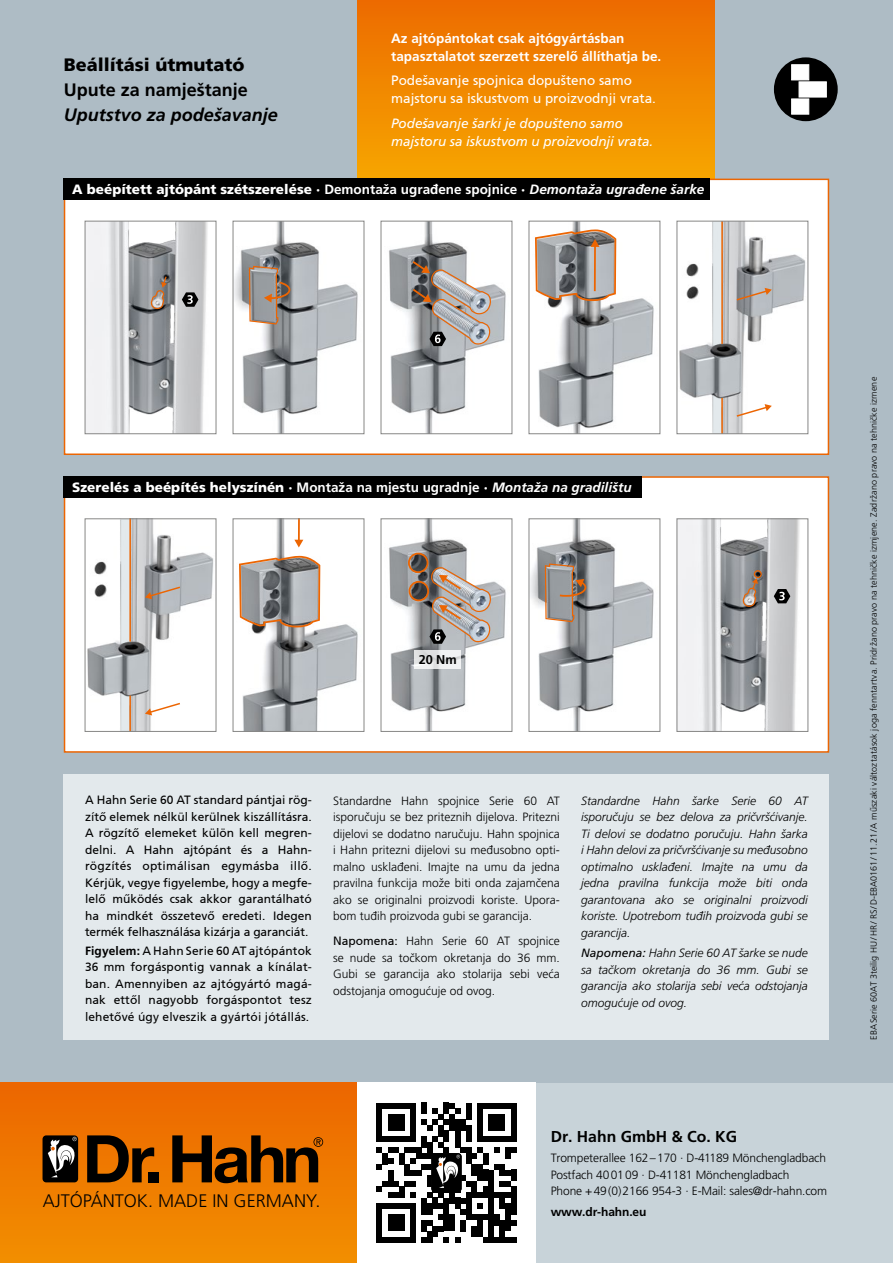
<style>
.page{position:relative;width:893px;height:1263px;background:#fff}
.page>*{position:absolute;margin:0;border:0;box-sizing:border-box;transform-origin:0 0}
.t1{font:300 18.15px "Frutiger CE";color:#000}
.t2{font:italic 700 18px "Frutiger CE";color:#000}
.t3{font:900 18px "MFCE";color:#000}
.t4{font:700 18px "Frutiger";color:#000}
.t5{font:700 15.75px "Frutiger";color:#000}
.t6{font:900 13.5px "MFCE";color:#fff}
.t7{font:700 13.5px/18px "Frutiger CE";color:#fff}
.t8{font:900 13.5px "Frutiger";color:#fff}
.t9{font:13.5px/18px "Frutiger CE";color:#fff}
.t10{font:italic 13.5px/18px "Frutiger";letter-spacing:-.005em;color:#fff}
.t11{font:700 12.75px "Frutiger";color:#000}
.t12{font:12px/16.5px "Frutiger CE";letter-spacing:.005em;color:#000;text-align:justify}
.t13{font:300 12px/16.5px "Frutiger CE";color:#000;text-align:justify}
.t14{font:italic 300 12px/16.5px "Frutiger CE";color:#000;text-align:justify}
.t15{font:300 12px/16.5px "Frutiger";letter-spacing:-.01em;color:#000}
.t16{font:700 12px "Frutiger";letter-spacing:-.01em;color:#000}
.t17{font:300 9px "MFCE";letter-spacing:.015em;color:#000}
.s1{font-family:"Frutiger CE";font-weight:700}
.s2{font-family:"Frutiger CE";font-weight:700;font-style:italic}
.s3{font-weight:700}
.s4{font-weight:700;font-style:italic}
.s5{font-weight:400}
.s6{font-family:"Frutiger";font-weight:400}
</style>
<div class="page">
<div style="left:536px;top:1082px;width:357px;height:181px;background:#c8d3d9"></div>
<div style="left:0;top:0;width:893px;height:1082px;background:#aebcc5"></div>
<div style="left:0;top:1082px;width:357px;height:181px;background:linear-gradient(to bottom,#eb6500,#f18e00)"></div>
<svg style="left:377px;top:1103px;width:139px;height:139px"></svg>
<div style="left:64px;top:774px;width:765px;height:266px;background:#e3e9ec"></div>
<div style="left:357px;top:0;width:357px;height:179px;background:linear-gradient(to bottom,#ec6b00,#f7a600)"></div>
<div style="left:774px;top:57px;width:64px;height:64px;background:#000;border-radius:50%"></div>
<div style="left:799px;top:81px;width:28px;height:16px;background:#fff;border:1px solid #fff"></div>
<div style="left:791px;top:99px;width:18px;height:16px;background:#fff;border:1px solid #fff"></div>
<div style="left:791px;top:64px;width:18px;height:16px;background:#fff;border:1px solid #fff"></div>
<svg style="left:87px;top:1135px;width:67px;height:47px;background:#713800"></svg>
<div style="left:148px;top:1172px;width:11px;height:10px;background:#000"></div>
<svg style="left:172px;top:1135px;width:151px;height:48px;background:#7b3d00"></svg>
<div style="left:43px;top:1135px;width:35px;height:47px;background:#000;border-radius:4px"></div>
<svg style="left:48px;top:1137px;width:30px;height:40px"></svg>
<div style="left:64px;top:179px;width:765px;height:276px;background:#fff;border:2px solid #ec6502"></div>
<div style="left:64px;top:476px;width:765px;height:277px;background:#fff;border:2px solid #ec6502"></div>
<div style="left:64px;top:476px;width:578px;height:21px;background:#000"></div>
<img style="left:679px;top:223px;width:127px;height:209px">
<svg style="left:735px;top:404px;width:37px;height:14px"></svg>
<hr style="left:721px;top:398px;width:2px;height:36px;background:#ec6502">
<hr style="left:721px;top:221px;width:2px;height:123px;background:#ec6502">
<svg style="left:735px;top:288px;width:37px;height:14px"></svg>
<div style="left:677px;top:221px;width:131px;height:213px;border:1px solid #878786"></div>
<img style="left:87px;top:520px;width:127px;height:210px">
<svg style="left:145px;top:702px;width:37px;height:13px"></svg>
<hr style="left:129px;top:696px;width:2px;height:35px;background:#ec6502">
<hr style="left:129px;top:519px;width:2px;height:123px;background:#ec6502">
<svg style="left:145px;top:585px;width:37px;height:14px"></svg>
<div style="left:85px;top:518px;width:131px;height:214px;border:1px solid #878786"></div>
<img style="left:538px;top:223px;width:116px;height:209px">
<svg style="left:535px;top:229px;width:81px;height:72px;background:#a1968f"></svg>
<div style="left:529px;top:221px;width:131px;height:213px;border:1px solid #878786"></div>
<img style="left:242px;top:520px;width:116px;height:210px">
<svg style="left:239px;top:556px;width:81px;height:71px;background:#9f9691"></svg>
<hr style="left:298px;top:519px;width:2px;height:22px;background:#ec6502">
<svg style="left:294px;top:540px;width:9px;height:7px"></svg>
<div style="left:233px;top:518px;width:131px;height:214px;border:1px solid #878786"></div>
<img style="left:389px;top:223px;width:117px;height:209px">
<div style="left:381px;top:221px;width:131px;height:213px;border:1px solid #878786"></div>
<img style="left:389px;top:520px;width:117px;height:210px">
<div style="left:408px;top:553px;width:20px;height:20px;border:2px solid #ec6502;border-radius:50%"></div>
<div style="left:409px;top:581px;width:20px;height:20px;border:2px solid #ec6502;border-radius:50%"></div>
<div style="left:381px;top:518px;width:131px;height:214px;border:1px solid #878786"></div>
<img style="left:235px;top:223px;width:123px;height:209px">
<svg style="left:249px;top:266px;width:42px;height:59px;background:#93867e"></svg>
<div style="left:233px;top:221px;width:131px;height:213px;border:1px solid #878786"></div>
<img style="left:531px;top:520px;width:123px;height:210px">
<svg style="left:545px;top:563px;width:42px;height:59px;background:#93867e"></svg>
<div style="left:529px;top:518px;width:131px;height:214px;border:1px solid #878786"></div>
<img style="left:87px;top:223px;width:121px;height:209px">
<svg style="left:151px;top:275px;width:17px;height:34px"></svg>
<div style="left:85px;top:221px;width:131px;height:213px;border:1px solid #878786"></div>
<svg style="left:182px;top:292px;width:16px;height:15px"></svg>
<img style="left:679px;top:520px;width:121px;height:210px">
<svg style="left:742px;top:578px;width:16px;height:29px"></svg>
<div style="left:754px;top:570px;width:8px;height:8px;border:1px solid #ec6502;border-radius:50%"></div>
<div style="left:677px;top:518px;width:131px;height:214px;border:1px solid #878786"></div>
<svg style="left:774px;top:589px;width:16px;height:14px"></svg>
<svg style="left:411px;top:259px;width:80px;height:87px;background:#a8a3a0"></svg>
<svg style="left:429px;top:567px;width:62px;height:77px;background:#b2a8a3"></svg>
<svg style="left:414px;top:650px;width:47px;height:19px"></svg>
<div style="left:64px;top:179px;width:646px;height:21px;background:#000"></div>
<h2 class="t3" style="left:64px;top:54px;width:182px">Beállítási útmutató</h2>
<h2 class="t4" style="left:64px;top:79px;width:186px">Upute za namještanje</h2>
<h2 class="t2" style="left:64px;top:104px;width:216px">Uputstvo za podešavanje</h2>
<p class="t7" style="left:391px;top:29px;width:272px">Az ajtópántokat csak ajtógyártásban tapasztalatot szerzett szerelő állíthatja be.</p>
<p class="t9" style="left:391px;top:72px;width:266px">Podešavanje spojnica dopušteno samo majstoru sa iskustvom u proizvodnji vrata.</p>
<p class="t10" style="left:391px;top:114px;width:264px">Podešavanje šarki je dopušteno samo majstoru sa iskustvom u proizvodnji vrata.</p>
<p class="t6" style="left:72px;top:182px;width:634px">A beépített ajtópánt szétszerelése · <span class="s1">Demontaža ugrađene spojnice</span> · <span class="s2">Demontaža ugrađene šarke</span></p>
<p class="t8" style="left:72px;top:479px;width:561px">Szerelés a beépítés helyszínén · <span class="s3">Montaža na mjestu ugradnje</span> · <span class="s4">Montaža na gradilištu</span></p>
<p class="t11" style="left:419px;top:652px;width:40px">20 Nm</p>
<p class="t12" style="left:85px;top:792px;width:228px">A Hahn Serie 60 AT standard pántjai rög&shy;zítő elemek nélkül kerülnek kiszállításra.<br>A rögzítő elemeket külön kell megren&shy;delni. A Hahn ajtópánt és a Hahn&shy;rögzítés optimálisan egymásba illő.<br>Kérjük, vegye figyelembe, hogy a megfe&shy;lelő működés csak akkor garantálható ha mindkét összetevő eredeti. Idegen termék felhasználása kizárja a garanciát.</p>
<p class="t12" style="left:85px;top:942px;width:228px"><span class="s3">Figyelem:</span> A Hahn Serie 60 AT ajtópántok 36 mm forgáspontig vannak a kínálat&shy;ban. Amennyiben az ajtógyártó magá&shy;nak ettől nagyobb forgáspontot tesz lehetővé úgy elveszik a gyártói jótállás.</p>
<p class="t13" style="left:333px;top:792px;width:228px">Standardne Hahn spojnice Serie 60 AT isporučuju se bez priteznih dijelova. Pritezni dijelovi se dodatno naručuju. Hahn spojnica i Hahn pritezni dijelovi su međusobno opti&shy;malno usklađeni. Imajte na umu da jedna pravilna funkcija može biti onda zajamčena ako se originalni proizvodi koriste. Upora&shy;bom tuđih proizvoda gubi se garancija.</p>
<p class="t13" style="left:333px;top:933px;width:228px"><span class="s5">Napomena:</span> Hahn Serie 60 AT spojnice se nude sa točkom okretanja do 36 mm.<br>Gubi se garancija ako stolarija sebi veća odstojanja omogućuje od ovog.</p>
<p class="t14" style="left:581px;top:792px;width:228px">Standardne Hahn šarke Serie 60 AT isporučuju se bez delova za pričvršćivanje.<br>Ti delovi se dodatno poručuju. Hahn šarka i Hahn delovi za pričvršćivanje su međusobno optimalno usklađeni. Imajte na umu da jedna pravilna funkcija može biti onda garantovana ako se originalni proizvodi koriste. Upotrebom tuđih proizvoda gubi se garancija.</p>
<p class="t14" style="left:581px;top:945px;width:228px"><span class="s6">Napomena:</span> Hahn Serie 60 AT šarke se nude sa tačkom okretanja do 36 mm. Gubi se garancija ako stolarija sebi veća odstojanja omogućuje od ovog.</p>
<h1 class="t1" style="left:43px;top:1190px;width:279px">AJTÓPÁNTOK. MADE IN GERMANY.</h1>
<h3 class="t5" style="left:551px;top:1127px;width:188px">Dr. Hahn GmbH &amp; Co. KG</h3>
<p class="t15" style="left:551px;top:1150px;width:278px">Trompeterallee 162–170 · D-41189 Mönchengladbach<br>Postfach 400109 · D-41181 Mönchengladbach<br>Phone +49(0)2166 954-3 · E-Mail: sales@dr-hahn.com</p>
<p class="t16" style="left:551px;top:1205px;width:97px">www.dr-hahn.eu</p>
<p class="t17" style="left:868px;top:1040px;width:664px;rotate:-90deg">EBASerie 60AT 3teilig HU/HR/ RS /D-EBA0161/11.21/A műszaki változtatások joga fenntartva. Pridržano pravo na tehničke izmjene. Zadržano pravo na tehničke izmene</p>
</div>
